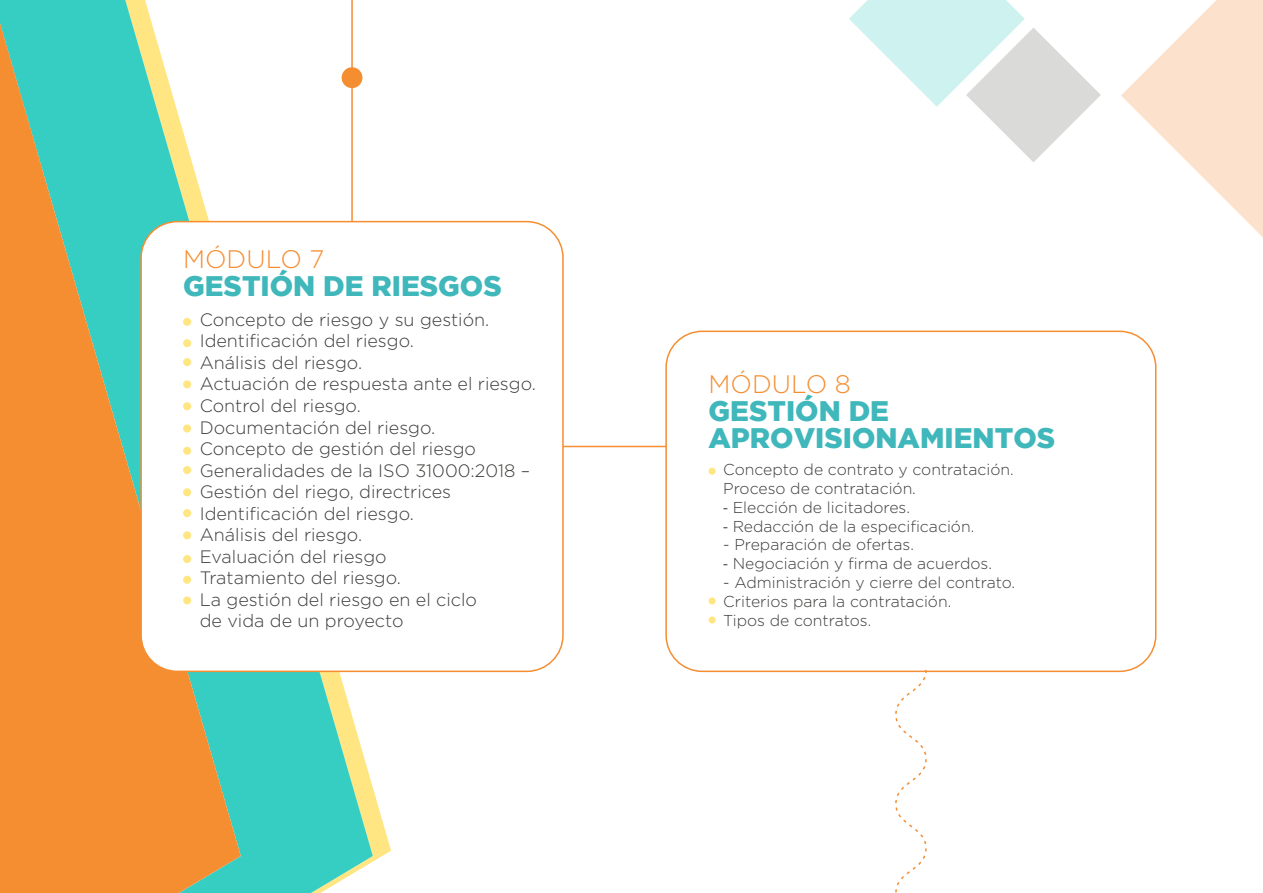
<style>
.page{position:relative;width:1263px;height:893px;background:#fff}
.page>*{position:absolute;margin:0;border:0;box-sizing:border-box;transform-origin:0 0}
.t1{font:900 28.2px/27px "Gotham";color:#3fb7bb}
.t2{font:300 25.35px "Gotham";color:#f58d31}
.t3{font:300 18px/21.5px "Gotham";color:#3c3c3b}
.t4{font:300 15.75px/18.9px "Gotham";color:#3c3c3b}
.s1{font-family:"Myriad Pro";font-weight:400}
</style>
<div class="page">
<svg style="left:849px;top:0;width:414px;height:237px"></svg>
<svg style="left:0;top:0;width:373px;height:893px"></svg>
<svg style="left:0;top:23px;width:241px;height:870px;fill:#f58d31"></svg>
<div style="left:141px;top:222px;width:422px;height:449px;background:#fff;border-radius:36px"></div>
<div style="left:140px;top:221px;width:424px;height:451px;border:2px solid #f58d31;border-radius:36px"></div>
<div style="left:183px;top:318px;width:8px;height:8px;background:#ffe683;border-radius:50%"></div>
<div style="left:183px;top:358px;width:8px;height:8px;background:#ffe683;border-radius:50%"></div>
<div style="left:183px;top:380px;width:8px;height:8px;background:#ffe683;border-radius:50%"></div>
<div style="left:183px;top:402px;width:8px;height:8px;background:#ffe683;border-radius:50%"></div>
<div style="left:183px;top:424px;width:8px;height:9px;background:#ffe683;border-radius:50%"></div>
<div style="left:183px;top:447px;width:8px;height:8px;background:#ffe683;border-radius:50%"></div>
<div style="left:183px;top:466px;width:8px;height:8px;background:#ffe683;border-radius:50%"></div>
<div style="left:183px;top:488px;width:8px;height:8px;background:#ffe683;border-radius:50%"></div>
<div style="left:183px;top:509px;width:8px;height:8px;background:#ffe683;border-radius:50%"></div>
<div style="left:183px;top:531px;width:8px;height:8px;background:#ffe683;border-radius:50%"></div>
<div style="left:183px;top:555px;width:8px;height:8px;background:#ffe683;border-radius:50%"></div>
<div style="left:183px;top:576px;width:8px;height:8px;background:#ffe683;border-radius:50%"></div>
<div style="left:183px;top:596px;width:8px;height:8px;background:#ffe683;border-radius:50%"></div>
<div style="left:183px;top:339px;width:8px;height:8px;background:#ffe683;border-radius:50%"></div>
<div style="left:708px;top:468px;width:8px;height:7px;background:#ffe683;border-radius:50%"></div>
<div style="left:708px;top:597px;width:8px;height:7px;background:#ffe683;border-radius:50%"></div>
<div style="left:708px;top:616px;width:8px;height:7px;background:#ffe683;border-radius:50%"></div>
<div style="left:665px;top:331px;width:491px;height:341px;border:2px solid #f58d31;border-radius:36px"></div>
<hr style="left:563px;top:446px;width:103px;height:1px;background:#f58d31">
<svg style="left:894px;top:669px;width:33px;height:224px"></svg>
<hr style="left:351px;top:0;width:2px;height:222px;background:#f58d31">
<div style="left:342px;top:67px;width:20px;height:21px;background:#f58d31;border-radius:50%"></div>
<h2 class="t2" style="left:183px;top:243px;width:143px">MÓDULO 7</h2>
<h1 class="t1" style="left:183px;top:272px;width:320px">GESTIÓN DE RIESGOS</h1>
<p class="t3" style="left:200px;top:308px;width:338px">Concepto de riesgo y su gestión.<br>Identificación del riesgo.<br>Análisis del riesgo.<br>Actuación de respuesta ante el riesgo.<br>Control del riesgo.<br>Documentación del riesgo.<br>Concepto de gestión del riesgo<br>Generalidades de la ISO 31000:2018 –<br>Gestión del riego, directrices<br>Identificación del riesgo.<br>Análisis del riesgo.<br>Evaluación del riesgo<br>Tratamiento del riesgo.<br>La gestión del riesgo en el ciclo<br>de vida de un proyecto</p>
<h2 class="t2" style="left:708px;top:368px;width:144px">MÓDULO 8</h2>
<h1 class="t1" style="left:708px;top:397px;width:348px">GESTIÓN DE<br>APROVISIONAMIENTOS</h1>
<p class="t4" style="left:723px;top:459px;width:292px">Concepto de contrato y contratación.<br>Proceso de contratación.</p>
<p class="t4" style="left:723px;top:497px;width:188px"><span class="s1">-</span> Elección de licitadores.</p>
<p class="t4" style="left:723px;top:516px;width:253px"><span class="s1">-</span> Redacción de la especificación.</p>
<p class="t4" style="left:723px;top:535px;width:192px">- Preparación de ofertas.</p>
<p class="t4" style="left:723px;top:554px;width:270px"><span class="s1">-</span> Negociación y firma de acuerdos.</p>
<p class="t4" style="left:723px;top:573px;width:294px">- Administración y cierre del contrato.<br>Criterios para la contratación.<br>Tipos de contratos.</p>
</div>
